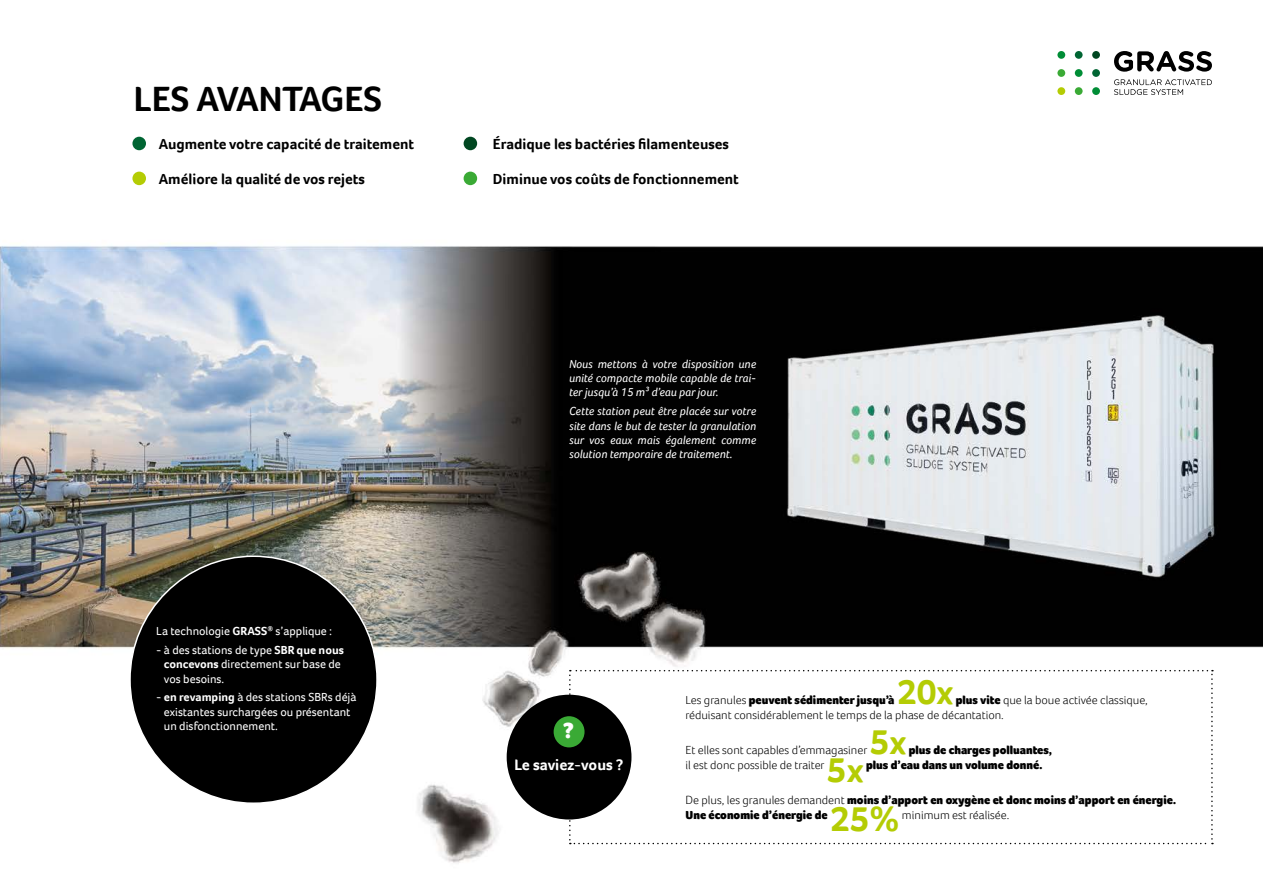
<style>
.page{position:relative;width:1263px;height:893px;background:#fff}
.page>*{position:absolute;margin:0;border:0;box-sizing:border-box;transform-origin:0 0}
.t1{font:700 36px "Foco";color:#000}
.t2{font:700 36px "Foco";color:#b4cc04}
.t3{font:900 22.5px "Foco";color:#fff}
.t4{font:700 15.6px "Foco";color:#fff}
.t5{font:700 15px "Foco";color:#000}
.t6{font:italic 12px/14.4px "Foco";color:#fff;text-align:justify}
.t7{font:900 12px/14.4px "Foco";color:#000}
.t8{font:12px/14.4px "Foco";color:#fff}
.t9{font:300 12px/14.4px "Foco";color:#000}
.s1{font-weight:700}
.s2{font-weight:300}
.s3{font-weight:900}
</style>
<div class="page">
<img style="left:0;top:51px;width:1263px;height:812px">
<div style="left:130px;top:556px;width:247px;height:247px;background:#000;border-radius:50%"></div>
<div style="left:132px;top:137px;width:14px;height:13px;background:#006533;border-radius:50%"></div>
<div style="left:464px;top:137px;width:13px;height:13px;background:#004721;border-radius:50%"></div>
<div style="left:132px;top:172px;width:14px;height:13px;background:#b4cc04;border-radius:50%"></div>
<div style="left:464px;top:172px;width:13px;height:13px;background:#3aaa35;border-radius:50%"></div>
<svg style="left:569px;top:670px;width:644px;height:174px"></svg>
<div style="left:507px;top:695px;width:124px;height:124px;background:#000;border-radius:50%"></div>
<div style="left:554px;top:716px;width:30px;height:31px;background:#3aaa35;border-radius:50%"></div>
<svg style="left:1114px;top:79px;width:98px;height:16px"></svg>
<svg style="left:1114px;top:51px;width:98px;height:21px"></svg>
<div style="left:1057px;top:87px;width:8px;height:8px;background:#b4cc04;border-radius:50%"></div>
<div style="left:1075px;top:87px;width:7px;height:8px;background:#3aaa35;border-radius:50%"></div>
<div style="left:1092px;top:87px;width:8px;height:8px;background:#008d36;border-radius:50%"></div>
<div style="left:1057px;top:69px;width:8px;height:8px;background:#3aaa35;border-radius:50%"></div>
<div style="left:1075px;top:69px;width:7px;height:8px;background:#008d36;border-radius:50%"></div>
<div style="left:1092px;top:69px;width:8px;height:8px;background:#006533;border-radius:50%"></div>
<div style="left:1057px;top:51px;width:8px;height:8px;background:#008d36;border-radius:50%"></div>
<div style="left:1075px;top:51px;width:7px;height:8px;background:#006533;border-radius:50%"></div>
<div style="left:1092px;top:51px;width:8px;height:8px;background:#004721;border-radius:50%"></div>
<h1 class="t1" style="left:134px;top:75px;width:250px">LES AVANTAGES</h1>
<p class="t5" style="left:159px;top:134px;width:257px">Augmente votre capacité de traitement</p>
<p class="t5" style="left:493px;top:134px;width:238px">Éradique les bactéries filamenteuses</p>
<p class="t5" style="left:159px;top:169px;width:208px">Améliore la qualité de vos rejets</p>
<p class="t5" style="left:493px;top:169px;width:248px">Diminue vos coûts de fonctionnement</p>
<p class="t8" style="left:156px;top:624px;width:177px">La technologie <span class="s1">GRASS</span><sup>®</sup> s’applique :</p>
<p class="t8" style="left:164px;top:643px;width:182px;text-indent:-8px">- à des stations de type <span class="s1">SBR que nous concevons</span> directement sur base de vos besoins.</p>
<p class="t8" style="left:164px;top:690px;width:194px;text-indent:-8px">- <span class="s1">en revamping</span> à des stations SBRs déjà existantes surchargées ou présentant un disfonctionnement.</p>
<p class="t6" style="left:569px;top:356px;width:189px">Nous mettons à votre disposition une unité compacte mobile capable de trai&shy;ter jusqu’à 15 m³ d’eau par jour.</p>
<p class="t6" style="left:569px;top:404px;width:189px">Cette station peut être placée sur votre site dans le but de tester la granulation sur vos eaux mais également comme solution temporaire de traitement.</p>
<h2 class="t3" style="left:563px;top:716px;width:12px">?</h2>
<h3 class="t4" style="left:515px;top:755px;width:110px">Le saviez-vous ?</h3>
<h1 class="t2" style="left:897px;top:668px;width:58px">20x</h1>
<p class="t7" style="left:685px;top:693px;width:211px"><span class="s2">Les granules</span> peuvent sédimenter jusqu’à</p>
<p class="t9" style="left:685px;top:693px;width:464px;text-indent:270px"><span class="s3">plus vite</span> que la boue activée classique, réduisant considérablement le temps de la phase de décantation.</p>
<p class="t9" style="left:685px;top:743px;width:183px">Et elles sont capables d’emmagasiner</p>
<h1 class="t2" style="left:870px;top:718px;width:38px">5x</h1>
<p class="t7" style="left:909px;top:743px;width:145px">plus de charges polluantes,</p>
<p class="t9" style="left:685px;top:757px;width:141px">il est donc possible de traiter</p>
<h1 class="t2" style="left:827px;top:746px;width:38px">5x</h1>
<p class="t7" style="left:866px;top:757px;width:178px">plus d’eau dans un volume donné.</p>
<p class="t7" style="left:685px;top:793px;width:492px"><span class="s2">De plus, les granules demandent</span> moins d’apport en oxygène et donc moins d’apport en énergie.<br>Une économie d’énergie de</p>
<h1 class="t2" style="left:830px;top:795px;width:71px">25%</h1>
<p class="t9" style="left:902px;top:807px;width:109px">minimum est réalisée.</p>
</div>
